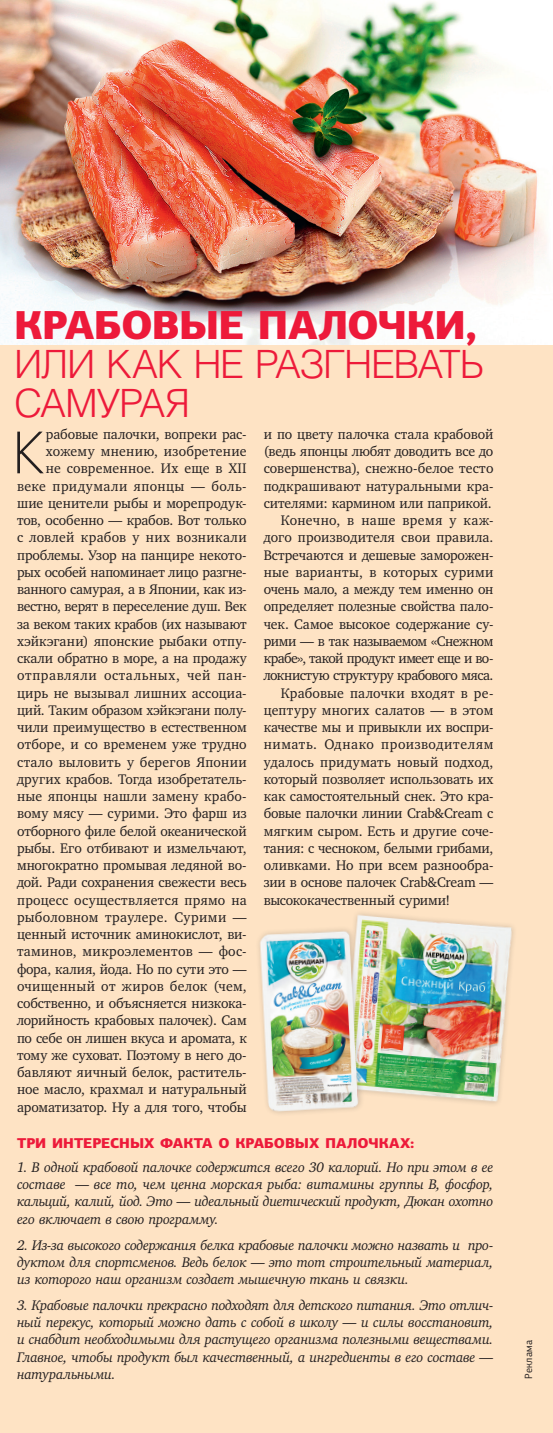
<style>
.page{position:relative;width:553px;height:1433px;background:#fee3c4}
.page>*{position:absolute;margin:0;border:0;box-sizing:border-box;transform-origin:0 0}
.АБЗАЦ_с_буквицей_3{font:300 62.55px "Futura PT";color:#231f20}
.Заголовок_МЕЛОЧИ_ЖИЗ{font:900 40.5px "PF Centro Sans Pro";letter-spacing:-.02em;color:#ed1a3a}
.Заголовок_МЕЛОЧИ_ЖИЗ-2{font:300 39px/39px "Helios";letter-spacing:-.035em;color:#ed1a3a}
.АБЗАЦ_с_буквицей_3-2{font:14.25px/17.2px "Charter ITC";color:#231f20;text-align:right}
.ОСНОВНОЙ{font:14.25px/17.2px "Charter ITC";letter-spacing:-.02em;color:#231f20;text-align:justify}
.ОСНОВНОЙ-2{font:italic 14.25px/17.2px "Charter ITC";letter-spacing:-.02em;color:#231f20;text-align:justify}
.ПОДЗАГОЛОВОК_в_текст{font:900 14.25px "PF Centro Sans Pro";letter-spacing:-.005em;color:#ed1a3a}
.АВТОР_фото_справа{font:10.5px "PF Centro Sans Pro";letter-spacing:.03em;color:#231f20;scale:.95 1}
</style>
<div class="page">
<img style="left:0;top:0;width:553px;height:344px">
<img style="left:356px;top:913px;width:158px;height:191px">
<img style="left:259px;top:919px;width:113px;height:195px">
<p class="Заголовок_МЕЛОЧИ_ЖИЗ" style="left:14px;top:298px;width:464px">КРАБОВЫЕ ПАЛОЧКИ,</p>
<p class="Заголовок_МЕЛОЧИ_ЖИЗ-2" style="left:14px;top:344px;width:472px">ИЛИ КАК НЕ РАЗГНЕВАТЬ<br>САМУРАЯ</p>
<p class="АБЗАЦ_с_буквицей_3-2" style="left:17px;top:425px;width:231px">рабовые палочки, вопреки рас&shy;хожему мнению, изобретение<br>не современное. Их еще в XII веке придумали японцы — боль&shy;шие ценители рыбы и морепродук&shy;тов, особенно — крабов. Вот только с ловлей крабов у них возникали проблемы. Узор на панцире некото&shy;рых особей напоминает лицо разгне&shy;ванного самурая, а в Японии, как из&shy;вестно, верят в переселение душ. Век за веком таких крабов (их называют хэйкэгани) японские рыбаки отпу&shy;скали обратно в море, а на продажу отправляли остальных, чей пан&shy;цирь не вызывал лишних ассоциа&shy;ций. Таким образом хэйкэгани полу&shy;чили преимущество в естественном отборе, и со временем уже трудно стало выловить у берегов Японии других крабов. Тогда изобретатель&shy;ные японцы нашли замену крабо&shy;вому мясу — сурими. Это фарш из отборного филе белой океанической рыбы. Его отбивают и измельчают, многократно промывая ледяной во&shy;дой. Ради сохранения свежести весь процесс осуществляется прямо на рыболовном траулере. Сурими — ценный источник аминокислот, ви&shy;таминов, микроэлементов — фос&shy;фора, калия, йода. Но по сути это — очищенный от жиров белок (чем, собственно, и объясняется низкока&shy;лорийность крабовых палочек). Сам по себе он лишен вкуса и аромата, к тому же суховат. Поэтому в него до&shy;бавляют яичный белок, раститель&shy;ное масло, крахмал и натуральный ароматизатор. Ну а для того, чтобы</p>
<p class="АБЗАЦ_с_буквицей_3-2" style="left:264px;top:425px;width:231px;text-align:justify">и по цвету палочка стала крабовой (ведь японцы любят доводить все до совершенства), снежно-белое тесто подкрашивают натуральными кра&shy;сителями: кармином или паприкой.</p>
<p class="АБЗАЦ_с_буквицей_3" style="left:12px;top:417px;width:34px">К</p>
<p class="ОСНОВНОЙ" style="left:264px;top:512px;width:231px;text-indent:17px">Конечно, в наше время у каж&shy;дого производителя свои правила.<br>Встречаются и дешевые заморожен&shy;ные варианты, в которых сурими очень мало, а между тем именно он определяет полезные свойства пало&shy;чек. Самое высокое содержание су&shy;рими — в так называемом «Снежном крабе», такой продукт имеет еще и во&shy;локнистую структуру крабового мяса.</p>
<p class="ОСНОВНОЙ" style="left:264px;top:684px;width:231px;text-indent:17px">Крабовые палочки входят в ре&shy;цептуру многих салатов — в этом качестве мы и привыкли их воспри&shy;нимать. Однако производителям удалось придумать новый подход, который позволяет использовать их как самостоятельный снек. Это кра&shy;бовые палочки линии Crab&amp;Cream с мягким сыром. Есть и другие соче&shy;тания: с чесноком, белыми грибами, оливками. Но при всем разнообра&shy;зии в основе палочек Crab&amp;Cream — высококачественный сурими!</p>
<p class="ПОДЗАГОЛОВОК_в_текст" style="left:17px;top:1134px;width:399px">ТРИ ИНТЕРЕСНЫХ ФАКТА О КРАБОВЫХ ПАЛОЧКАХ:</p>
<p class="ОСНОВНОЙ-2" style="left:17px;top:1158px;width:478px">1. В одной крабовой палочке содержится всего 30 калорий. Но при этом в ее составе — все то, чем ценна морская рыба: витамины группы В, фосфор, кальций, калий, йод. Это — идеальный диетический продукт, Дюкан охотно его включает в свою программу.</p>
<p class="ОСНОВНОЙ-2" style="left:17px;top:1236px;width:478px">2. Из-за высокого содержания белка крабовые палочки можно назвать и про&shy;дуктом для спортсменов. Ведь белок — это тот строительный материал, из которого наш организм создает мышечную ткань и связки.</p>
<p class="ОСНОВНОЙ-2" style="left:17px;top:1296px;width:478px">3. Крабовые палочки прекрасно подходят для детского питания. Это отлич&shy;ный перекус, который можно дать с собой в школу — и силы восстановит, и снабдит необходимыми для растущего организма полезными веществами.<br>Главное, чтобы продукт был качественный, а ингредиенты в его составе — натуральными.</p>
<p class="АВТОР_фото_справа" style="left:522px;top:1379px;width:43px;rotate:-90deg">Реклама</p>
</div>
